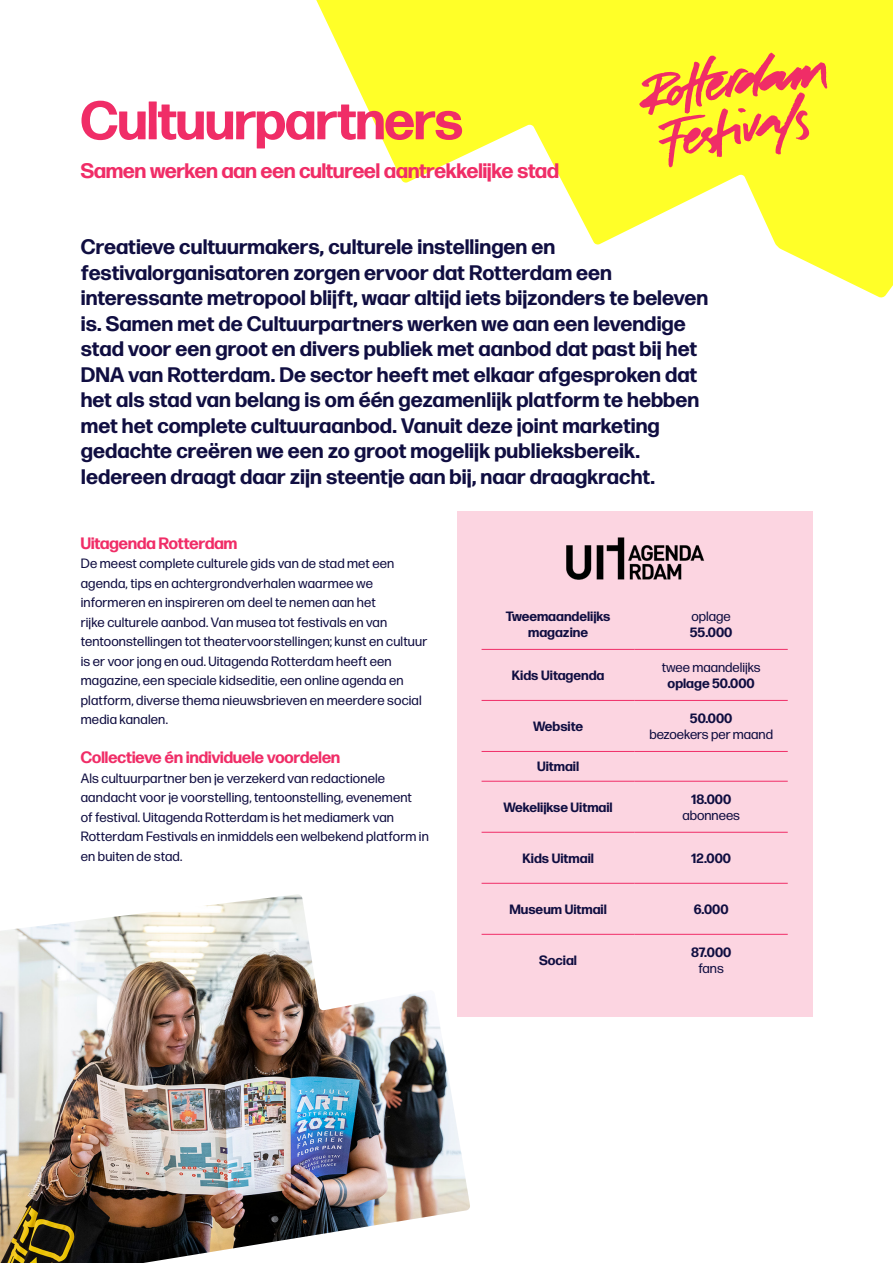
<style>
.page{position:relative;width:893px;height:1263px;background:#fff}
.page>*{position:absolute;margin:0;border:0;box-sizing:border-box;transform-origin:0 0}
.t1{font:700 54px "Forma DJR Display";color:#f02d67}
.t2{font:700 21px/25.5px "Forma DJR Text";color:#100e41}
.t3{font:700 21px "Forma DJR Display";color:#f02d67}
.t4{font:700 16.5px "Forma DJR Display";letter-spacing:.005em;color:#f02d67}
.t5{font:13.5px/19.5px "Forma DJR Text";letter-spacing:.01em;color:#100e41}
.t6{font:700 13.5px/16.2px "Forma DJR Text";color:#100e41;text-align:center}
</style>
<div class="page">
<svg style="left:316px;top:0;width:577px;height:298px;fill:#ffff28"></svg>
<div style="left:457px;top:511px;width:355px;height:506px;background:#fcd5e1"></div>
<hr style="left:482px;top:649px;width:153px;height:1px;background:#f02d67">
<hr style="left:635px;top:649px;width:153px;height:1px;background:#f02d67">
<hr style="left:482px;top:700px;width:153px;height:1px;background:#f02d67">
<hr style="left:635px;top:700px;width:153px;height:1px;background:#f02d67">
<hr style="left:482px;top:751px;width:153px;height:1px;background:#f02d67">
<hr style="left:635px;top:751px;width:153px;height:1px;background:#f02d67">
<hr style="left:482px;top:781px;width:153px;height:1px;background:#f02d67">
<hr style="left:635px;top:781px;width:153px;height:1px;background:#f02d67">
<hr style="left:482px;top:832px;width:153px;height:1px;background:#f02d67">
<hr style="left:635px;top:832px;width:153px;height:1px;background:#f02d67">
<hr style="left:482px;top:883px;width:153px;height:1px;background:#f02d67">
<hr style="left:635px;top:883px;width:153px;height:1px;background:#f02d67">
<hr style="left:482px;top:934px;width:153px;height:1px;background:#f02d67">
<hr style="left:635px;top:934px;width:153px;height:1px;background:#f02d67">
<svg style="left:639px;top:53px;width:188px;height:114px;background:#fac339"></svg>
<img style="left:566px;top:537px;width:139px;height:43px">
<img style="left:0;top:894px;width:470px;height:369px">
<h1 class="t1" style="left:81px;top:86px;width:383px">Cultuurpartners</h1>
<h2 class="t3" style="left:81px;top:158px;width:479px">Samen werken aan een cultureel aantrekkelijke stad</h2>
<p class="t2" style="left:81px;top:234px;width:629px">Creatieve cultuurmakers, culturele instellingen en festivalorganisatoren zorgen ervoor dat Rotterdam een interessante metropool blijft, waar altijd iets bijzonders te beleven is. Samen met de Cultuurpartners werken we aan een levendige stad voor een groot en divers publiek met aanbod dat past bij het DNA van Rotterdam. De sector heeft met elkaar afgesproken dat het als stad van belang is om één gezamenlijk platform te hebben met het complete cultuuraanbod. Vanuit deze joint marketing gedachte creëren we een zo groot mogelijk publieksbereik.<br>Iedereen draagt daar zijn steentje aan bij, naar draagkracht.</p>
<p class="t4" style="left:81px;top:533px;width:158px">Uitagenda Rotterdam</p>
<p class="t5" style="left:81px;top:553px;width:348px">De meest complete culturele gids van de stad met een agenda, tips en achtergrondverhalen waarmee we informeren en inspireren om deel te nemen aan het<br>rijke culturele aanbod. Van musea tot festivals en van tentoonstellingen tot theatervoorstellingen; kunst en cultuur is er voor jong en oud. Uitagenda Rotterdam heeft een magazine, een speciale kidseditie, een online agenda en platform, diverse thema nieuwsbrieven en meerdere social media kanalen.</p>
<p class="t4" style="left:81px;top:747px;width:261px">Collectieve én individuele voordelen</p>
<p class="t5" style="left:81px;top:768px;width:349px">Als cultuurpartner ben je verzekerd van redactionele aandacht voor je voorstelling, tentoonstelling, evenement<br>of festival. Uitagenda Rotterdam is het mediamerk van Rotterdam Festivals en inmiddels een welbekend platform in en buiten de stad.</p>
<p class="t6" style="left:506px;top:608px;width:106px">Tweemaandelijks magazine</p>
<p class="t5" style="left:691px;top:606px;width:41px">oplage</p>
<p class="t6" style="left:690px;top:624px;width:44px">55.000</p>
<p class="t6" style="left:512px;top:667px;width:94px">Kids Uitagenda</p>
<p class="t6" style="left:533px;top:718px;width:52px">Website</p>
<p class="t6" style="left:537px;top:758px;width:44px">Uitmail</p>
<p class="t6" style="left:503px;top:799px;width:111px">Wekelijkse Uitmail</p>
<p class="t5" style="left:662px;top:657px;width:100px">twee maandelijks</p>
<p class="t6" style="left:668px;top:675px;width:89px">oplage 50.000</p>
<p class="t6" style="left:690px;top:710px;width:44px">50.000</p>
<p class="t5" style="left:649px;top:724px;width:125px">bezoekers per maand</p>
<p class="t6" style="left:691px;top:790px;width:42px">18.000</p>
<p class="t5" style="left:682px;top:805px;width:59px">abonnees</p>
<p class="t6" style="left:522px;top:850px;width:73px">Kids Uitmail</p>
<p class="t6" style="left:691px;top:850px;width:41px">12.000</p>
<p class="t6" style="left:509px;top:901px;width:99px">Museum Uitmail</p>
<p class="t6" style="left:694px;top:901px;width:36px">6.000</p>
<p class="t6" style="left:539px;top:952px;width:39px">Social</p>
<p class="t6" style="left:691px;top:944px;width:42px">87.000</p>
<p class="t5" style="left:699px;top:958px;width:27px">fans</p>
</div>
